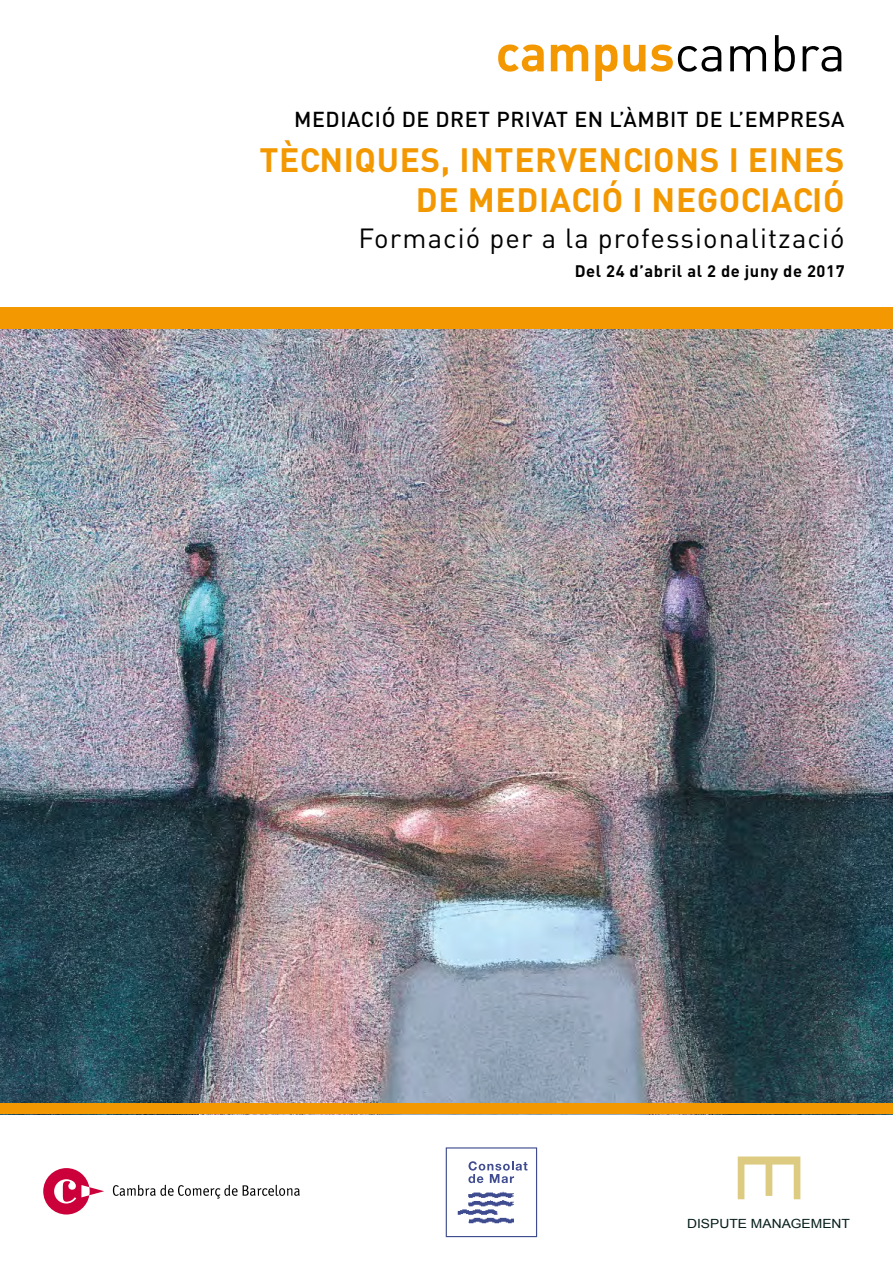
<style>
.page{position:relative;width:893px;height:1263px;background:#fff}
.page>*{position:absolute;margin:0;border:0;box-sizing:border-box;transform-origin:0 0}
.t1{font:700 50.85px "DIN";color:#f39800}
.t2{font:700 33.3px/40px "DIN";letter-spacing:.02em;color:#f39800;text-align:right}
.t3{font:27.3px "DIN";letter-spacing:.04em;color:#000}
.t4{font:500 21.3px "DIN";letter-spacing:.025em;color:#000}
.t5{font:700 16.5px "DIN";letter-spacing:.035em;color:#000}
.t6{font:12.6px "Arial";color:#061e1c;scale:1.09 1}
.s1{font-weight:400;color:#000}
</style>
<div class="page">
<img style="left:0;top:329px;width:893px;height:774px">
<div style="left:0;top:307px;width:893px;height:22px;background:#f39800"></div>
<svg style="left:43px;top:1168px;width:61px;height:46px"></svg>
<svg style="left:113px;top:1185px;width:187px;height:13px"></svg>
<svg style="left:738px;top:1156px;width:62px;height:43px"></svg>
<div style="left:446px;top:1147px;width:91px;height:90px;border:1px solid #3f4c8f"></div>
<img style="left:457px;top:1191px;width:57px;height:32px">
<svg style="left:468px;top:1161px;width:59px;height:22px"></svg>
<div style="left:0;top:1103px;width:893px;height:11px;background:#f39800"></div>
<h1 class="t1" style="left:496px;top:19px;width:351px">campus<span class="s1">cambra</span></h1>
<p class="t4" style="left:294px;top:105px;width:552px">MEDIACIÓ DE DRET PRIVAT EN L’ÀMBIT DE L’EMPRESA</p>
<p class="t2" style="left:259px;top:138px;width:587px">TÈCNIQUES, INTERVENCIONS I EINES<br>DE MEDIACIÓ I NEGOCIACIÓ</p>
<p class="t3" style="left:358px;top:222px;width:488px">Formació per a la professionalització</p>
<p class="t5" style="left:575px;top:260px;width:271px">Del 24 d’abril al 2 de juny de 2017</p>
<p class="t6" style="left:687px;top:1215px;width:151px">DISPUTE MANAGEMENT</p>
</div>
